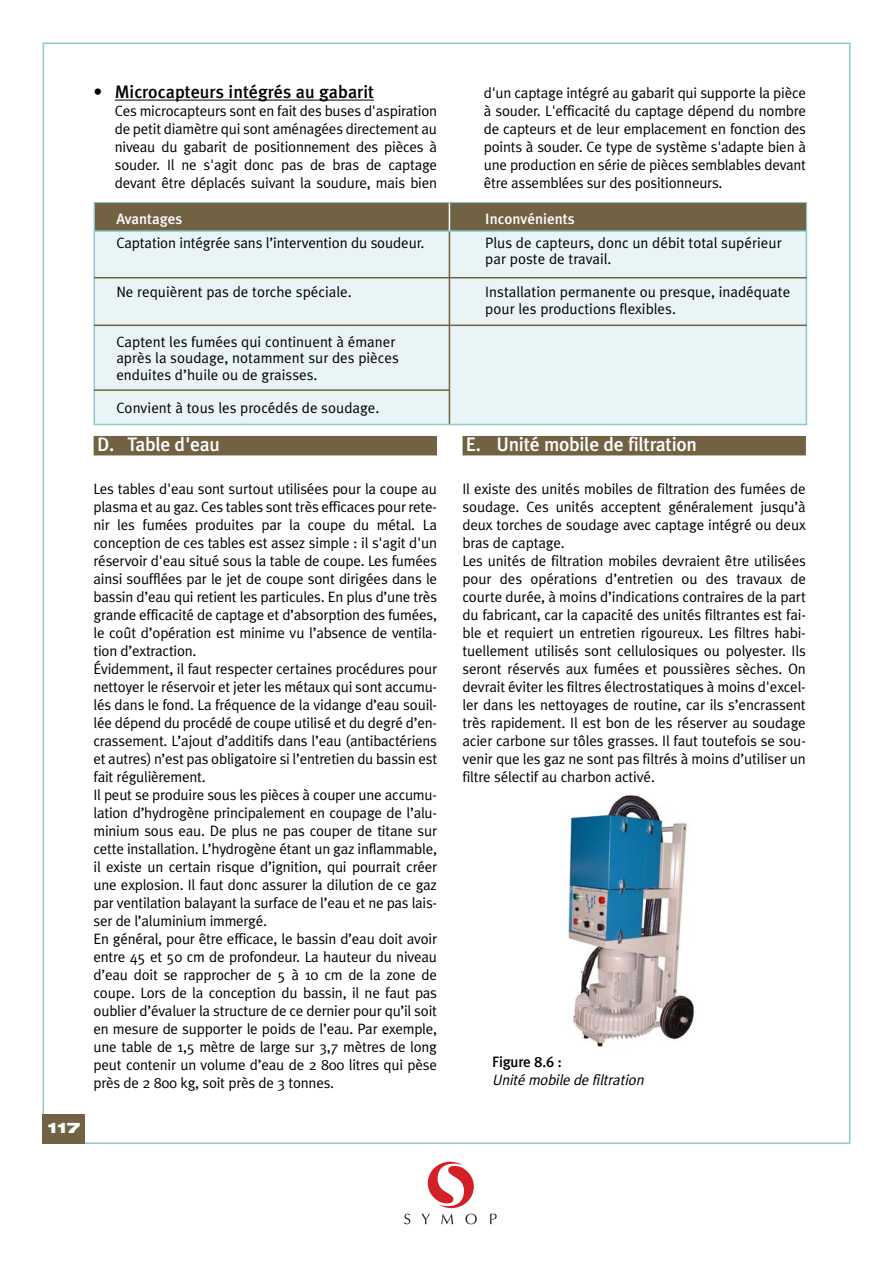
<style>
.page{position:relative;width:893px;height:1263px;background:#fff}
.page>*{position:absolute;margin:0;border:0;box-sizing:border-box;transform-origin:0 0}
.t1{font:500 19.5px "Meta Plus";letter-spacing:-.015em;color:#fff}
.t2{font:500 18px "Meta Plus";color:#000}
.t3{font:15px/18px "Meta Plus Normal";letter-spacing:-.015em;color:#000}
.t4{font:italic 15px "Meta Plus Normal";color:#000}
.t5{font:500 15px "Meta Plus";color:#fff}
.t6{font:500 15px "Meta Plus";letter-spacing:-.015em;color:#000}
.t7{font:900 expanded 14.55px "Helvetica Neue";color:#fff}
</style>
<div class="page">
<div style="left:43px;top:1114px;width:42px;height:30px;background:#716244"></div>
<svg style="left:428px;top:1162px;width:46px;height:46px"></svg>
<svg style="left:404px;top:1213px;width:6px;height:11px"></svg>
<svg style="left:421px;top:1214px;width:9px;height:10px"></svg>
<svg style="left:441px;top:1214px;width:12px;height:10px"></svg>
<svg style="left:465px;top:1214px;width:12px;height:10px"></svg>
<svg style="left:490px;top:1214px;width:7px;height:10px"></svg>
<hr style="left:115px;top:100px;width:33px;height:1px;background:#000">
<hr style="left:148px;top:100px;width:226px;height:1px;background:#000">
<div style="left:94px;top:436px;width:343px;height:19px;background:#716244"></div>
<div style="left:463px;top:436px;width:343px;height:19px;background:#716244"></div>
<div style="left:94px;top:203px;width:712px;height:221px;background:#e8f4f5"></div>
<div style="left:94px;top:202px;width:713px;height:223px;border:2px solid #8dc9cc"></div>
<div style="left:95px;top:203px;width:711px;height:27px;background:#716244"></div>
<hr style="left:449px;top:230px;width:1px;height:194px;background:#716244">
<svg style="left:449px;top:203px;width:1px;height:27px"></svg>
<hr style="left:94px;top:277px;width:713px;height:1px;background:#716244">
<hr style="left:94px;top:389px;width:356px;height:2px;background:#716244">
<hr style="left:94px;top:325px;width:713px;height:1px;background:#716244">
<hr style="left:94px;top:230px;width:713px;height:2px;background:#8dc9cc">
<img style="left:568px;top:795px;width:127px;height:252px">
<p class="t7" style="left:47px;top:1122px;width:34px">117</p>
<p class="t2" style="left:94px;top:81px;width:282px">• Microcapteurs intégrés au gabarit</p>
<p class="t3" style="left:115px;top:101px;width:324px;text-align:justify">Ces microcapteurs sont en fait des buses d'aspiration de petit diamètre qui sont aménagées directement au niveau du gabarit de positionnement des pièces à souder. Il ne s'agit donc pas de bras de captage devant être déplacés suivant la soudure, mais bien</p>
<p class="t3" style="left:484px;top:83px;width:324px;text-align:justify">d'un captage intégré au gabarit qui supporte la pièce à souder. L'efficacité du captage dépend du nombre de capteurs et de leur emplacement en fonction des points à souder. Ce type de système s'adapte bien à une production en série de pièces semblables devant être assemblées sur des positionneurs.</p>
<p class="t5" style="left:116px;top:210px;width:68px">Avantages</p>
<p class="t5" style="left:485px;top:210px;width:91px">Inconvénients</p>
<p class="t3" style="left:116px;top:234px;width:310px">Captation intégrée sans l’intervention du soudeur.</p>
<p class="t3" style="left:116px;top:283px;width:237px">Ne requièrent pas de torche spéciale.</p>
<p class="t3" style="left:116px;top:333px;width:284px;line-height:16.5px">Captent les fumées qui continuent à émaner après la soudage, notamment sur des pièces enduites d’huile ou de graisses.</p>
<p class="t3" style="left:116px;top:399px;width:265px">Convient à tous les procédés de soudage.</p>
<h1 class="t1" style="left:97px;top:433px;width:125px">D. Table d'eau</h1>
<p class="t3" style="left:94px;top:479px;width:345px">Les tables d'eau sont surtout utilisées pour la coupe au plasma et au gaz. Ces tables sont très efficaces pour rete&shy;nir les fumées produites par la coupe du métal. La conception de ces tables est assez simple : il s'agit d'un réservoir d'eau situé sous la table de coupe. Les fumées ainsi soufflées par le jet de coupe sont dirigées dans le bassin d’eau qui retient les particules. En plus d’une très grande efficacité de captage et d’absorption des fumées, le coût d’opération est minime vu l’absence de ventila&shy;tion d’extraction.<br>Évidemment, il faut respecter certaines procédures pour nettoyer le réservoir et jeter les métaux qui sont accumu&shy;lés dans le fond. La fréquence de la vidange d’eau souil&shy;lée dépend du procédé de coupe utilisé et du degré d’en&shy;crassement. L’ajout d’additifs dans l’eau (antibactériens et autres) n’est pas obligatoire si l’entretien du bassin est fait régulièrement.<br>Il peut se produire sous les pièces à couper une accumu&shy;lation d’hydrogène principalement en coupage de l’alu&shy;minium sous eau. De plus ne pas couper de titane sur cette installation. L’hydrogène étant un gaz inflammable, il existe un certain risque d’ignition, qui pourrait créer une explosion. Il faut donc assurer la dilution de ce gaz par ventilation balayant la surface de l’eau et ne pas lais&shy;ser de l’aluminium immergé.<br>En général, pour être efficace, le bassin d’eau doit avoir entre 45 et 50 cm de profondeur. La hauteur du niveau d’eau doit se rapprocher de 5 à 10 cm de la zone de coupe. Lors de la conception du bassin, il ne faut pas oublier d’évaluer la structure de ce dernier pour qu’il soit en mesure de supporter le poids de l’eau. Par exemple, une table de 1,5 mètre de large sur 3,7 mètres de long peut contenir un volume d’eau de 2 800 litres qui pèse près de 2 800 kg, soit près de 3 tonnes.</p>
<p class="t3" style="left:485px;top:234px;width:298px;line-height:16.5px">Plus de capteurs, donc un débit total supérieur par poste de travail.</p>
<p class="t3" style="left:485px;top:284px;width:306px;line-height:16.5px">Installation permanente ou presque, inadéquate pour les productions flexibles.</p>
<h1 class="t1" style="left:466px;top:433px;width:233px">E. Unité mobile de filtration</h1>
<p class="t3" style="left:462px;top:479px;width:345px">Il existe des unités mobiles de filtration des fumées de soudage. Ces unités acceptent généralement jusqu’à deux torches de soudage avec captage intégré ou deux bras de captage.<br>Les unités de filtration mobiles devraient être utilisées pour des opérations d’entretien ou des travaux de courte durée, à moins d’indications contraires de la part du fabricant, car la capacité des unités filtrantes est fai&shy;ble et requiert un entretien rigoureux. Les filtres habi&shy;tuellement utilisés sont cellulosiques ou polyester. Ils seront réservés aux fumées et poussières sèches. On devrait éviter les filtres électrostatiques à moins d'excel&shy;ler dans les nettoyages de routine, car ils s’encrassent très rapidement. Il est bon de les réserver au soudage acier carbone sur tôles grasses. Il faut toutefois se sou&shy;venir que les gaz ne sont pas filtrés à moins d’utiliser un filtre sélectif au charbon activé.</p>
<p class="t6" style="left:492px;top:1053px;width:71px">Figure 8.6 :</p>
<p class="t4" style="left:492px;top:1071px;width:155px">Unité mobile de filtration</p>
</div>
